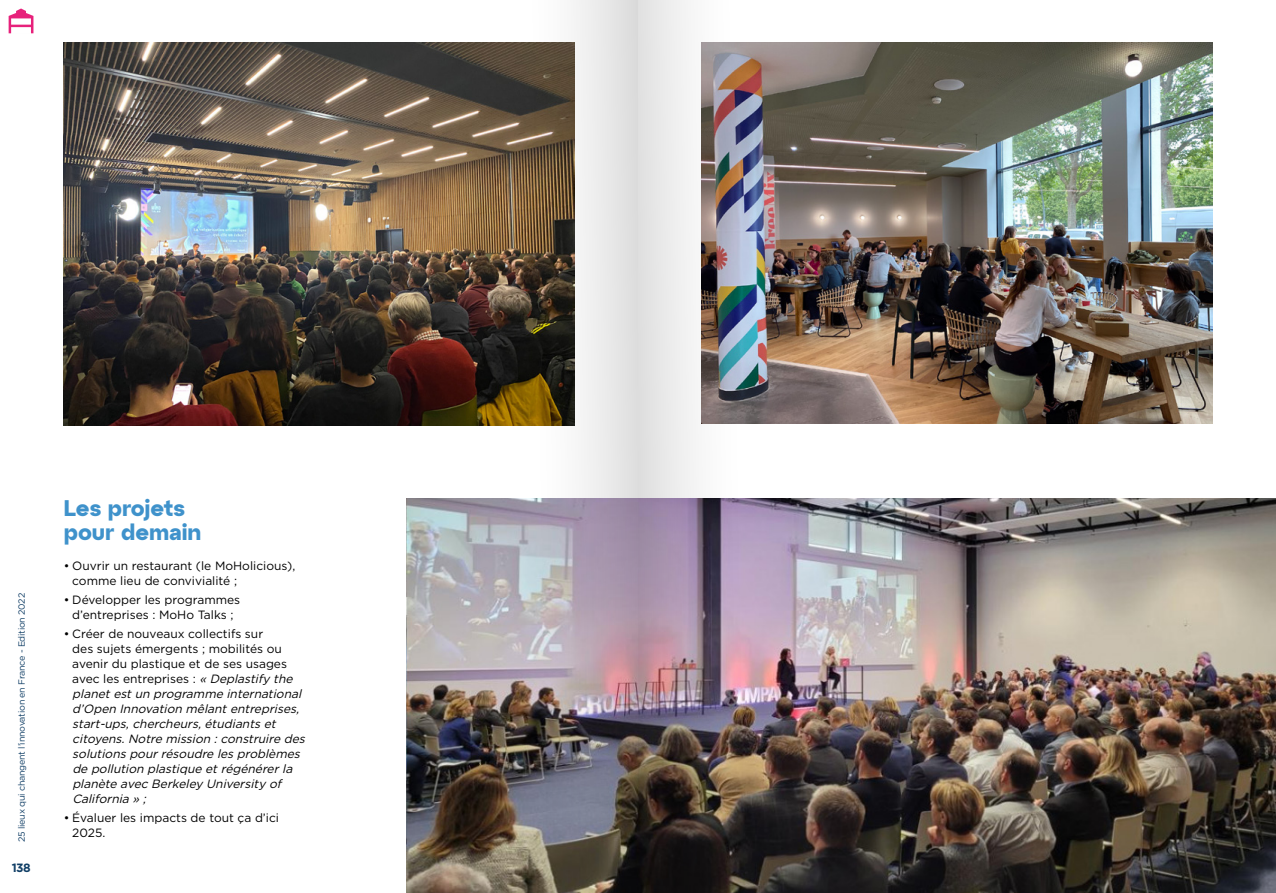
<style>
.page{position:relative;width:1276px;height:893px;background:#fff}
.page>*{position:absolute;margin:0;border:0;box-sizing:border-box;transform-origin:0 0}
.t1{font:700 22.5px/24px "Atyp Display";color:#3f92cb}
.t2{font:italic 12px/15px "Gotham";color:#000}
.t3{font:12px/15px "Gotham";color:#000}
.t4{font:700 12px "Gotham";color:#113f66}
.t5{font:9px "Gotham";letter-spacing:-.025em;color:#113f66}
.s1{font-style:normal}
</style>
<div class="page">
<img style="left:64px;top:43px;width:414px;height:382px">
<img style="left:407px;top:498px;width:869px;height:395px">
<img style="left:797px;top:43px;width:415px;height:381px">
<svg style="left:9px;top:9px;width:24px;height:24px"></svg>
<img style="left:478px;top:0;width:160px;height:893px">
<img style="left:638px;top:0;width:159px;height:893px">
<p class="t5" style="left:16px;top:842px;width:251px;rotate:-90deg">25 lieux qui changent l’innovation en France - Edition 2022</p>
<p class="t4" style="left:12px;top:859px;width:20px">138</p>
<h1 class="t1" style="left:64px;top:494px;width:139px">Les projets pour demain</h1>
<p class="t3" style="left:72px;top:557px;width:225px;text-indent:-9px">• Ouvrir un restaurant (le MoHolicious), comme lieu de convivialité ;</p>
<p class="t3" style="left:64px;top:592px;width:178px;text-align:center">• Développer les programmes d’entreprises : MoHo Talks ;</p>
<p class="t2" style="left:72px;top:626px;width:237px;text-indent:-9px"><span class="s1">• Créer de nouveaux collectifs sur<br>des sujets émergents ; mobilités ou avenir du plastique et de ses usages avec les entreprises :</span> « Deplastify the planetestun programme international d’Open Innovation mêlantentreprises, start-ups,chercheurs,étudiantset citoyens.Notre mission :construire des solutionspourrésoudre lesproblèmes de pollution plastique etrégénérerla planète avec Berkeley University of California » ;</p>
<p class="t3" style="left:72px;top:810px;width:208px;text-indent:-9px">• Évaluer les impacts de tout ça d’ici<br>2025.</p>
</div>
